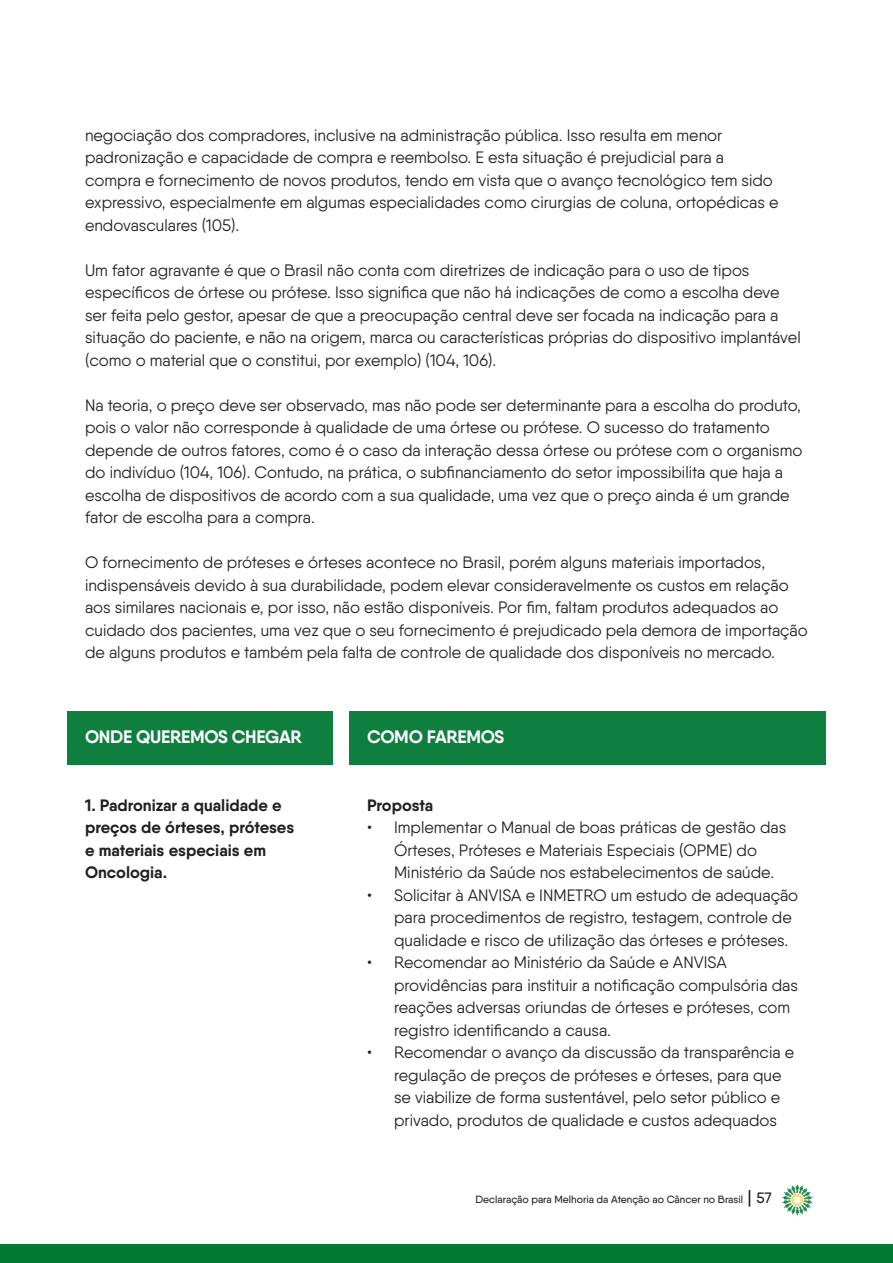
<style>
.page{position:relative;width:893px;height:1263px;background:#fff}
.page>*{position:absolute;margin:0;border:0;box-sizing:border-box;transform-origin:0 0}
.t1{font:700 18px "Qanelas";letter-spacing:-.015em;color:#fff}
.t2{font:16.5px/22.5px "Qanelas";color:#231f20}
.t3{font:700 16.5px/22.5px "Qanelas";color:#231f20}
.t4{font:500 10.5px "Qanelas";color:#231f20}
.s1{font-size:18px}
.s2{font-size:15px}
</style>
<div class="page">
<svg style="left:782px;top:1184px;width:30px;height:31px"></svg>
<div style="left:0;top:1244px;width:893px;height:19px;background:#007a33"></div>
<div style="left:67px;top:711px;width:759px;height:53px;background:#0e7f3f"></div>
<div style="left:333px;top:702px;width:16px;height:67px;background:#fff"></div>
<p class="t2" style="left:85px;top:124px;width:695px">negociação dos compradores, inclusive na administração pública. Isso resulta em menor padronização e capacidade de compra e reembolso. E esta situação é prejudicial para a compra e fornecimento de novos produtos, tendo em vista que o avanço tecnológico tem sido expressivo, especialmente em algumas especialidades como cirurgias de coluna, ortopédicas e endovasculares (105).</p>
<p class="t2" style="left:85px;top:259px;width:717px">Um fator agravante é que o Brasil não conta com diretrizes de indicação para o uso de tipos específicos de órtese ou prótese. Isso significa que não há indicações de como a escolha deve ser feita pelo gestor, apesar de que a preocupação central deve ser focada na indicação para a situação do paciente, e não na origem, marca ou características próprias do dispositivo implantável (como o material que o constitui, por exemplo) (104, 106).</p>
<p class="t2" style="left:85px;top:394px;width:719px">Na teoria, o preço deve ser observado, mas não pode ser determinante para a escolha do produto, pois o valor não corresponde à qualidade de uma órtese ou prótese. O sucesso do tratamento depende de outros fatores, como é o caso da interação dessa órtese ou prótese com o organismo do indivíduo (104, 106). Contudo, na prática, o subfinanciamento do setor impossibilita que haja a escolha de dispositivos de acordo com a sua qualidade, uma vez que o preço ainda é um grande fator de escolha para a compra.</p>
<p class="t2" style="left:85px;top:551px;width:724px">O fornecimento de próteses e órteses acontece no Brasil, porém alguns materiais importados, indispensáveis devido à sua durabilidade, podem elevar consideravelmente os custos em relação aos similares nacionais e, por isso, não estão disponíveis. Por fim, faltam produtos adequados ao cuidado dos pacientes, uma vez que o seu fornecimento é prejudicado pela demora de importação de alguns produtos e também pela falta de controle de qualidade dos disponíveis no mercado.</p>
<p class="t1" style="left:85px;top:726px;width:218px">ONDE QUEREMOS CHEGAR</p>
<p class="t3" style="left:85px;top:794px;width:211px">1. Padronizar a qualidade e preços de órteses, próteses e materiais especiais em<br>Oncologia.</p>
<p class="t1" style="left:367px;top:726px;width:139px">COMO FAREMOS</p>
<p class="t3" style="left:367px;top:794px;width:68px">Proposta</p>
<p class="t2" style="left:394px;top:816px;width:394px;text-indent:-27px">• Implementar o Manual de boas práticas de gestão das<br>Órteses, Próteses e Materiais Especiais (OPME) do<br>Ministério da Saúde nos estabelecimentos de saúde.</p>
<p class="t2" style="left:394px;top:884px;width:406px;text-indent:-27px">• Solicitar à ANVISA e INMETRO um estudo de adequação para procedimentos de registro, testagem, controle de qualidade e risco de utilização das órteses e próteses.</p>
<p class="t2" style="left:394px;top:951px;width:405px;text-indent:-27px">• Recomendar ao Ministério da Saúde e ANVISA providências para instituir a notificação compulsória das reações adversas oriundas de órteses e próteses, com registro identificando a causa.</p>
<p class="t2" style="left:394px;top:1041px;width:401px;text-indent:-27px">• Recomendar o avanço da discussão da transparência e regulação de preços de próteses e órteses, para que se viabilize de forma sustentável, pelo setor público e privado, produtos de qualidade e custos adequados</p>
<p class="t4" style="left:475px;top:1193px;width:298px">Declaração para Melhoria da Atenção ao Câncer no Brasil <span class="s1">|</span> <span class="s2">57</span></p>
</div>
